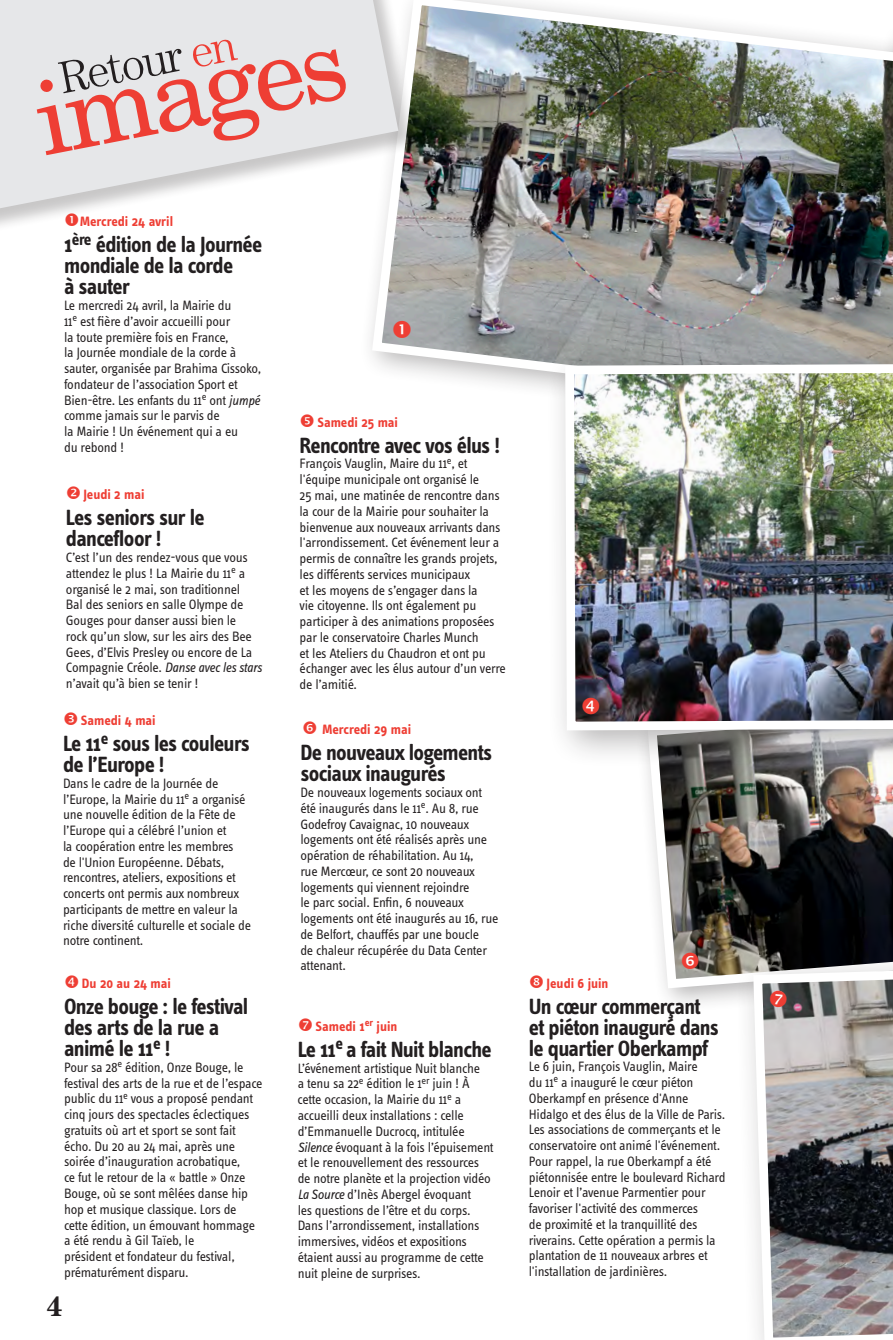
<style>
.page{position:relative;width:893px;height:1340px;background:#fff}
.page>*{position:absolute;margin:0;border:0;box-sizing:border-box;transform-origin:0 0}
.t1{font:300 45.32px "Century Std";color:#231f20}
.t2{font:700 28px "Century Std";color:#231f20}
.t3{font:700 22.75px/21px "Info Text OT";letter-spacing:-.03em;color:#231f20}
.t4{font:14px/15.8px "Info Text OT";letter-spacing:-.02em;color:#231f20}
.t5{font:700 14px "Info Text OT";color:#ee3e34}
.s1{color:#ee3e34}
.s2{font-style:italic}
</style>
<div class="page">
<img style="left:370px;top:0;width:523px;height:388px">
<div style="left:635px;top:679px;width:258px;height:334px;background:#231f20;opacity:.33"></div>
<img style="left:643px;top:768px;width:250px;height:225px">
<div style="left:546px;top:343px;width:347px;height:425px;background:#231f20;opacity:.33"></div>
<img style="left:561px;top:358px;width:332px;height:376px">
<div style="left:0;top:0;width:419px;height:236px;background:#231f20;opacity:.25"></div>
<svg style="left:0;top:0;width:398px;height:208px;fill:#e6e7e9"></svg>
<svg style="left:37px;top:49px;width:310px;height:106px;background:#e7c2c1"></svg>
<div style="left:734px;top:939px;width:159px;height:400px;background:#231f20;opacity:.33"></div>
<svg style="left:749px;top:954px;width:144px;height:385px;background:#8e8d8e"></svg>
<svg style="left:66px;top:213px;width:12px;height:13px"></svg>
<svg style="left:394px;top:320px;width:17px;height:18px"></svg>
<svg style="left:582px;top:697px;width:18px;height:18px"></svg>
<svg style="left:682px;top:952px;width:16px;height:17px"></svg>
<svg style="left:769px;top:989px;width:19px;height:18px"></svg>
<h1 class="t1" style="left:55px;top:53px;width:181px;rotate:-11deg">Retour <span class="s1">en</span></h1>
<p class="t5" style="left:80px;top:213px;width:95px">Mercredi 24 avril</p>
<h3 class="t3" style="left:64px;top:234px;width:200px">1<sup>ère</sup> édition de la Journée mondiale de la corde<br>à sauter</h3>
<p class="t4" style="left:64px;top:297px;width:199px">Le mercredi 24 avril, la Mairie du<br>11<sup>e</sup> est fière d’avoir accueilli pour<br>la toute première fois en France,<br>la Journée mondiale de la corde à sauter, organisée par Brahima Cissoko, fondateur de l’association Sport et<br>Bien-être. Les enfants du 11<sup>e</sup> ont <span class="s2">jumpé </span>comme jamais sur le parvis de<br>la Mairie ! Un événement qui a eu<br>du rebond !</p>
<p class="t5" style="left:83px;top:486px;width:63px">Jeudi 2 mai</p>
<h3 class="t3" style="left:66px;top:507px;width:140px">Les seniors sur le dancefloor !</h3>
<p class="t4" style="left:66px;top:549px;width:198px">C’est l’un des rendez-vous que vous attendez le plus ! La Mairie du 11<sup>e</sup> a organisé le 2 mai, son traditionnel<br>Bal des seniors en salle Olympe de Gouges pour danser aussi bien le<br>rock qu’un slow, sur les airs des Bee Gees, d’Elvis Presley ou encore de La Compagnie Créole. <span class="s2">Danse avec les stars </span>n’avait qu’à bien se tenir !</p>
<p class="t5" style="left:81px;top:712px;width:76px">Samedi 4 mai</p>
<h3 class="t3" style="left:63px;top:732px;width:188px">Le 11<sup>e</sup> sous les couleurs de l’Europe !</h3>
<p class="t4" style="left:63px;top:775px;width:190px">Dans le cadre de la Journée de l’Europe, la Mairie du 11<sup>e</sup> a organisé une nouvelle édition de la Fête de l’Europe qui a célébré l’union et<br>la coopération entre les membres<br>de l'Union Européenne. Débats, rencontres, ateliers, expositions et concerts ont permis aux nombreux participants de mettre en valeur la riche diversité culturelle et sociale de notre continent.</p>
<p class="t5" style="left:82px;top:975px;width:91px">Du 20 au 24 mai</p>
<h3 class="t3" style="left:64px;top:995px;width:186px">Onze bouge : le festival des arts de la rue a animé le 11<sup>e</sup> !</h3>
<p class="t4" style="left:64px;top:1059px;width:200px">Pour sa 28<sup>e</sup> édition, Onze Bouge, le festival des arts de la rue et de l’espace public du 11<sup>e</sup> vous a proposé pendant cinq jours des spectacles éclectiques gratuits où art et sport se sont fait écho. Du 20 au 24 mai, après une soirée d’inauguration acrobatique,<br>ce fut le retour de la « battle » Onze Bouge, où se sont mêlées danse hip hop et musique classique. Lors de cette édition, un émouvant hommage a été rendu à Gil Taïeb, le<br>président et fondateur du festival, prématurément disparu.</p>
<h2 class="t2" style="left:47px;top:1289px;width:18px">4</h2>
<p class="t5" style="left:317px;top:413px;width:82px">Samedi 25 mai</p>
<h3 class="t3" style="left:300px;top:434px;width:202px">Rencontre avec vos élus !</h3>
<p class="t4" style="left:300px;top:455px;width:208px">François Vauglin, Maire du 11<sup>e</sup>, et l'équipe municipale ont organisé le<br>25 mai, une matinée de rencontre dans la cour de la Mairie pour souhaiter la bienvenue aux nouveaux arrivants dans l'arrondissement. Cet événement leur a permis de connaître les grands projets, les différents services municipaux<br>et les moyens de s’engager dans la<br>vie citoyenne. Ils ont également pu participer à des animations proposées par le conservatoire Charles Munch<br>et les Ateliers du Chaudron et ont pu échanger avec les élus autour d’un verre de l’amitié.</p>
<p class="t5" style="left:322px;top:721px;width:90px">Mercredi 29 mai</p>
<h3 class="t3" style="left:300px;top:741px;width:193px">De nouveaux logements sociaux inaugurés</h3>
<p class="t4" style="left:300px;top:784px;width:200px">De nouveaux logements sociaux ont été inaugurés dans le 11<sup>e</sup>. Au 8, rue<br>Godefroy Cavaignac, 10 nouveaux logements ont été réalisés après une opération de réhabilitation. Au 14,<br>rue Mercœur, ce sont 20 nouveaux logements qui viennent rejoindre<br>le parc social. Enfin, 6 nouveaux logements ont été inaugurés au 16, rue de Belfort, chauffés par une boucle<br>de chaleur récupérée du Data Center attenant.</p>
<p class="t5" style="left:315px;top:1017px;width:83px">Samedi 1<sup>er</sup> juin</p>
<h3 class="t3" style="left:298px;top:1038px;width:196px">Le 11<sup>e</sup> a fait Nuit blanche</h3>
<p class="t4" style="left:298px;top:1059px;width:197px">L’événement artistique Nuit blanche<br>a tenu sa 22<sup>e</sup> édition le 1<sup>er</sup> juin ! À cette occasion, la Mairie du 11<sup>e</sup> a accueilli deux installations : celle d’Emmanuelle Ducrocq, intitulée <span class="s2">Silence</span> évoquant à la fois l’épuisement et le renouvellement des ressources de notre planète et la projection vidéo <span class="s2">La Source</span> d’Inès Abergel évoquant<br>les questions de l’être et du corps.<br>Dans l’arrondissement, installations immersives, vidéos et expositions étaient aussi au programme de cette nuit pleine de surprises.</p>
<p class="t5" style="left:547px;top:974px;width:63px">Jeudi 6 juin</p>
<h3 class="t3" style="left:529px;top:995px;width:192px">Un cœur commerçant et piéton inauguré dans le quartier Oberkampf</h3>
<p class="t4" style="left:529px;top:1058px;width:198px">Le 6 juin, François Vauglin, Maire<br>du 11<sup>e</sup> a inauguré le cœur piéton Oberkampf en présence d'Anne Hidalgo et des élus de la Ville de Paris.<br>Les associations de commerçants et le conservatoire ont animé l'événement.<br>Pour rappel, la rue Oberkampf a été piétonnisée entre le boulevard Richard Lenoir et l’avenue Parmentier pour favoriser l'activité des commerces<br>de proximité et la tranquillité des riverains. Cette opération a permis la plantation de 11 nouveaux arbres et l'installation de jardinières.</p>
</div>
